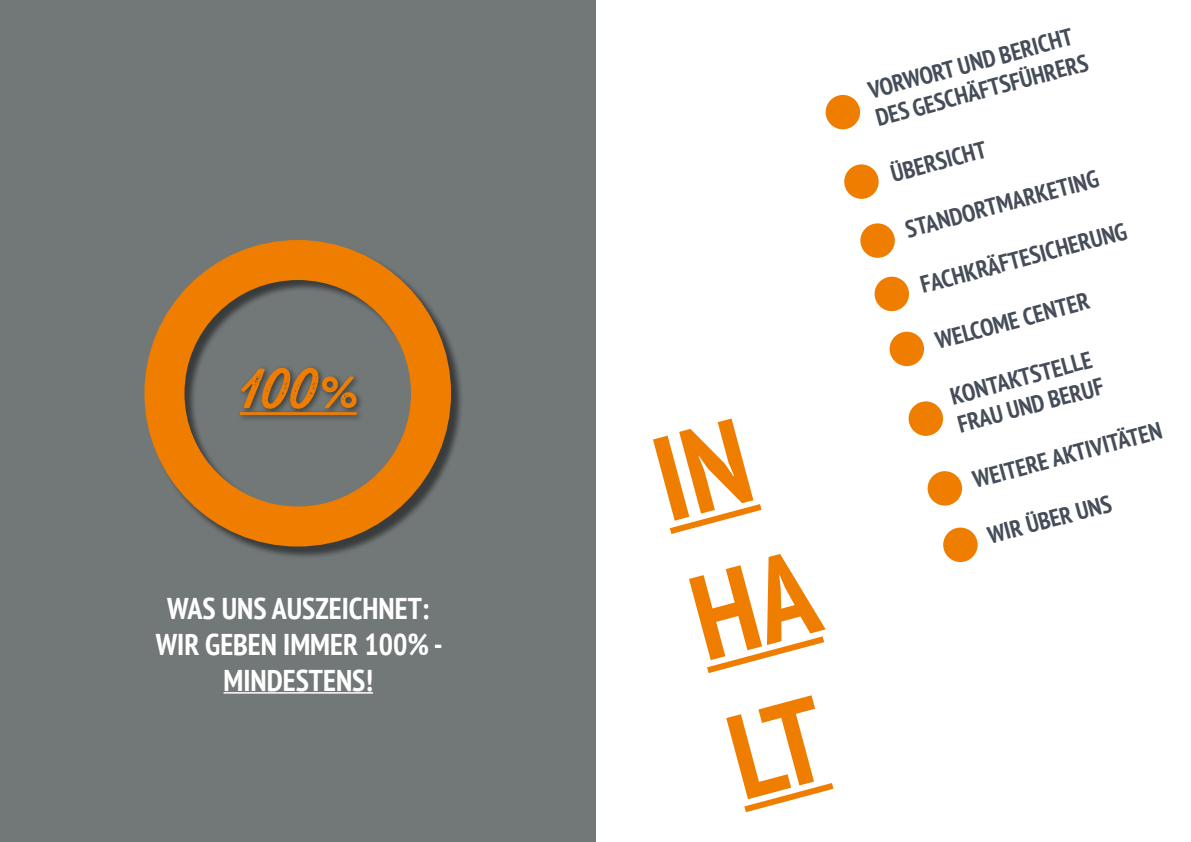
<style>
.page{position:relative;width:1191px;height:842px;background:#fff}
.page>*{position:absolute;margin:0;border:0;box-sizing:border-box;transform-origin:0 0}
.t1{font:700 condensed 120px/144px "PT Sans";color:#ef7d00}
.t2{font:55px "Thirsty Rough Reg One";color:#ef7d00}
.t3{font:700 condensed 30px/36px "PT Sans";color:#fff;text-align:center}
.t4{font:700 condensed 24px/28.8px "PT Sans";color:#454d59}
</style>
<div class="page">
<div style="left:0;top:0;width:595px;height:842px;background:#727777"></div>
<div style="left:146px;top:241px;width:317px;height:318px;background:#000;opacity:.5"></div>
<div style="left:144px;top:240px;width:307px;height:306px;border:40px solid #ef7d00;border-radius:50%"></div>
<div style="left:236px;top:364px;width:128px;height:58px;background:#000;opacity:.5"></div>
<hr style="left:240px;top:412px;width:117px;height:3px;background:#ef7d00">
<hr style="left:223px;top:692px;width:150px;height:2px;background:#fff">
<svg style="left:669px;top:504px;width:93px;height:30px"></svg>
<svg style="left:707px;top:636px;width:118px;height:37px"></svg>
<svg style="left:744px;top:783px;width:90px;height:30px"></svg>
<div style="left:825px;top:95px;width:35px;height:34px;background:#ef7d00;border-radius:50%"></div>
<div style="left:860px;top:223px;width:35px;height:35px;background:#ef7d00;border-radius:50%"></div>
<div style="left:844px;top:164px;width:34px;height:35px;background:#ef7d00;border-radius:50%"></div>
<div style="left:874px;top:277px;width:35px;height:34px;background:#ef7d00;border-radius:50%"></div>
<div style="left:889px;top:332px;width:35px;height:34px;background:#ef7d00;border-radius:50%"></div>
<div style="left:908px;top:401px;width:35px;height:35px;background:#ef7d00;border-radius:50%"></div>
<div style="left:927px;top:471px;width:35px;height:35px;background:#ef7d00;border-radius:50%"></div>
<div style="left:943px;top:528px;width:34px;height:34px;background:#ef7d00;border-radius:50%"></div>
<h2 class="t2" style="left:240px;top:348px;width:118px">100%</h2>
<p class="t3" style="left:156px;top:589px;width:289px">WAS UNS AUSZEICHNET:<br>WIR GEBEN IMMER 100% -<br>MINDESTENS!</p>
<h1 class="t1" style="left:638px;top:410px;width:126px;rotate:-15deg">IN<br>HA<br>LT</h1>
<p class="t4" style="left:865px;top:76px;width:220px;rotate:-15deg">VORWORT UND BERICHT<br>DES GESCHÄFTSFÜHRERS</p>
<p class="t4" style="left:887px;top:160px;width:99px;rotate:-15deg">ÜBERSICHT</p>
<p class="t4" style="left:902px;top:215px;width:200px;rotate:-15deg">STANDORTMARKETING</p>
<p class="t4" style="left:917px;top:271px;width:214px;rotate:-15deg">FACHKRÄFTESICHERUNG</p>
<p class="t4" style="left:932px;top:327px;width:160px;rotate:-15deg">WELCOME CENTER</p>
<p class="t4" style="left:947px;top:382px;width:152px;rotate:-15deg">KONTAKTSTELLE<br>FRAU UND BERUF</p>
<p class="t4" style="left:969px;top:466px;width:196px;rotate:-15deg">WEITERE AKTIVITÄTEN</p>
<p class="t4" style="left:984px;top:521px;width:129px;rotate:-15deg">WIR ÜBER UNS</p>
</div>
